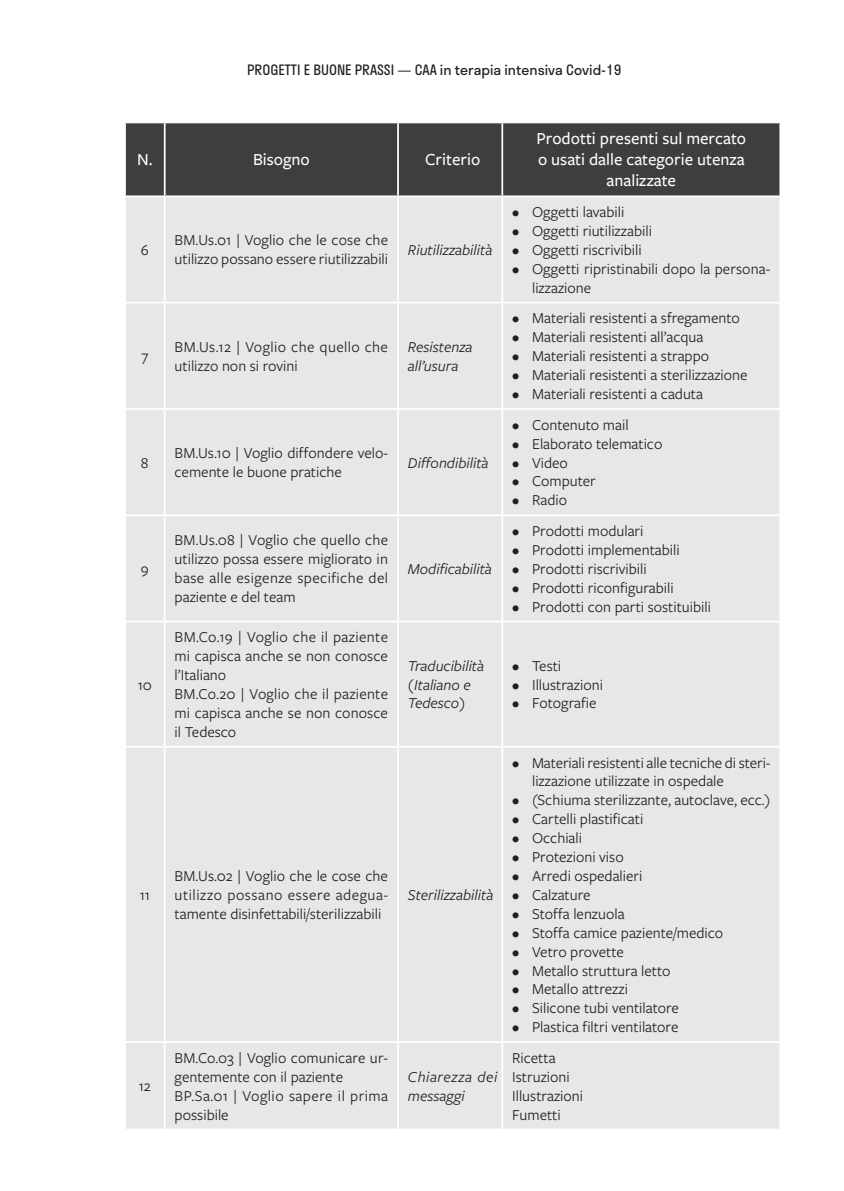
<style>
.page{position:relative;width:844px;height:1191px;background:#fff}
.page>*{position:absolute;margin:0;border:0;box-sizing:border-box;transform-origin:0 0}
.t1{font:500 17.5px/21px "Freight Sans Pro";color:#fff;text-align:center}
.t2{font:15.75px/18.9px "Freight Sans Pro";color:#231f20}
.t3{font:italic 15.75px/18.9px "Freight Sans Pro";color:#231f20}
.t4{font:italic 15.75px/18.9px "Freight Sans Pro";letter-spacing:.035em;color:#231f20}
.t5{font:14px "Stratos";color:#231f20}
</style>
<div class="page">
<div style="left:126px;top:123px;width:653px;height:72px;background:#3e3e3f"></div>
<div style="left:126px;top:197px;width:653px;height:931px;background:#e6e7e9"></div>
<hr style="left:164px;top:123px;width:1px;height:72px;background:#fff">
<hr style="left:397px;top:123px;width:2px;height:72px;background:#fff">
<hr style="left:501px;top:123px;width:2px;height:72px;background:#fff">
<hr style="left:164px;top:197px;width:1px;height:105px;background:#fff">
<hr style="left:397px;top:197px;width:2px;height:105px;background:#fff">
<hr style="left:501px;top:197px;width:2px;height:105px;background:#fff">
<hr style="left:124px;top:302px;width:41px;height:1px;background:#fff">
<hr style="left:165px;top:302px;width:233px;height:1px;background:#fff">
<hr style="left:164px;top:303px;width:1px;height:105px;background:#fff">
<hr style="left:398px;top:302px;width:104px;height:1px;background:#fff">
<hr style="left:397px;top:303px;width:2px;height:105px;background:#fff">
<hr style="left:502px;top:302px;width:279px;height:1px;background:#fff">
<hr style="left:501px;top:303px;width:2px;height:105px;background:#fff">
<hr style="left:124px;top:408px;width:41px;height:2px;background:#fff">
<hr style="left:165px;top:408px;width:233px;height:2px;background:#fff">
<hr style="left:164px;top:410px;width:1px;height:104px;background:#fff">
<hr style="left:398px;top:408px;width:104px;height:2px;background:#fff">
<hr style="left:397px;top:410px;width:2px;height:104px;background:#fff">
<hr style="left:502px;top:408px;width:279px;height:2px;background:#fff">
<hr style="left:501px;top:410px;width:2px;height:104px;background:#fff">
<hr style="left:124px;top:514px;width:41px;height:2px;background:#fff">
<hr style="left:165px;top:514px;width:233px;height:2px;background:#fff">
<hr style="left:164px;top:516px;width:1px;height:104px;background:#fff">
<hr style="left:398px;top:514px;width:104px;height:2px;background:#fff">
<hr style="left:397px;top:516px;width:2px;height:104px;background:#fff">
<hr style="left:502px;top:514px;width:279px;height:2px;background:#fff">
<hr style="left:501px;top:516px;width:2px;height:104px;background:#fff">
<hr style="left:124px;top:620px;width:41px;height:2px;background:#fff">
<hr style="left:165px;top:620px;width:233px;height:2px;background:#fff">
<hr style="left:164px;top:622px;width:1px;height:124px;background:#fff">
<hr style="left:398px;top:620px;width:104px;height:2px;background:#fff">
<hr style="left:397px;top:622px;width:2px;height:124px;background:#fff">
<hr style="left:502px;top:620px;width:279px;height:2px;background:#fff">
<hr style="left:501px;top:622px;width:2px;height:124px;background:#fff">
<hr style="left:124px;top:746px;width:41px;height:1px;background:#fff">
<hr style="left:165px;top:746px;width:233px;height:1px;background:#fff">
<hr style="left:164px;top:747px;width:1px;height:294px;background:#fff">
<hr style="left:398px;top:746px;width:104px;height:1px;background:#fff">
<hr style="left:397px;top:747px;width:2px;height:294px;background:#fff">
<hr style="left:502px;top:746px;width:279px;height:1px;background:#fff">
<hr style="left:501px;top:747px;width:2px;height:294px;background:#fff">
<hr style="left:124px;top:1041px;width:41px;height:2px;background:#fff">
<hr style="left:165px;top:1041px;width:233px;height:2px;background:#fff">
<hr style="left:164px;top:1043px;width:1px;height:85px;background:#fff">
<hr style="left:398px;top:1041px;width:104px;height:2px;background:#fff">
<hr style="left:397px;top:1043px;width:2px;height:85px;background:#fff">
<hr style="left:502px;top:1041px;width:279px;height:2px;background:#fff">
<hr style="left:501px;top:1043px;width:2px;height:85px;background:#fff">
<p class="t5" style="left:247px;top:58px;width:376px">PROGETTI E BUONE PRASSI — CAA in terapia intensiva Covid-19</p>
<p class="t1" style="left:137px;top:148px;width:17px">N.</p>
<p class="t1" style="left:253px;top:148px;width:58px">Bisogno</p>
<p class="t1" style="left:425px;top:148px;width:57px">Criterio</p>
<p class="t2" style="left:141px;top:240px;width:9px">6</p>
<p class="t2" style="left:174px;top:230px;width:215px">BM.Us.01 | Voglio che le cose che utilizzo possano essere riutilizzabili</p>
<p class="t3" style="left:408px;top:240px;width:86px">Riutilizzabilità</p>
<p class="t2" style="left:141px;top:346px;width:8px">7</p>
<p class="t2" style="left:174px;top:336px;width:215px">BM.Us.12 | Voglio che quello che utilizzo non si rovini</p>
<p class="t3" style="left:408px;top:336px;width:66px">Resistenza all’usura</p>
<p class="t2" style="left:141px;top:452px;width:9px">8</p>
<p class="t2" style="left:174px;top:443px;width:215px">BM.Us.10 | Voglio diffondere velo&shy;cemente le buone pratiche</p>
<p class="t3" style="left:408px;top:452px;width:82px">Diffondibilità</p>
<p class="t2" style="left:141px;top:558px;width:9px">9</p>
<p class="t2" style="left:174px;top:530px;width:215px;text-align:justify">BM.Us.08 | Voglio che quello che utilizzo possa essere migliorato in base alle esigenze specifiche del paziente e del team</p>
<p class="t3" style="left:408px;top:558px;width:85px">Modificabilità</p>
<p class="t1" style="left:536px;top:127px;width:211px">Prodotti presenti sul mercato o usati dalle categorie utenza analizzate</p>
<p class="t2" style="left:512px;top:202px;width:114px">• Oggetti lavabili</p>
<p class="t2" style="left:512px;top:221px;width:141px">• Oggetti riutilizzabili</p>
<p class="t2" style="left:512px;top:240px;width:131px">• Oggetti riscrivibili</p>
<p class="t2" style="left:532px;top:258px;width:240px;text-indent:-20px">• Oggetti ripristinabili dopo la persona&shy;lizzazione</p>
<p class="t2" style="left:512px;top:308px;width:229px">• Materiali resistenti a sfregamento</p>
<p class="t2" style="left:512px;top:327px;width:192px">• Materiali resistenti all’acqua</p>
<p class="t2" style="left:512px;top:346px;width:198px">• Materiali resistenti a strappo</p>
<p class="t2" style="left:512px;top:365px;width:237px">• Materiali resistenti a sterilizzazione</p>
<p class="t2" style="left:512px;top:384px;width:192px">• Materiali resistenti a caduta</p>
<p class="t2" style="left:512px;top:414px;width:118px">• Contenuto mail</p>
<p class="t2" style="left:512px;top:433px;width:152px">• Elaborato telematico</p>
<p class="t2" style="left:512px;top:452px;width:57px">• Video</p>
<p class="t2" style="left:512px;top:471px;width:85px">• Computer</p>
<p class="t2" style="left:512px;top:490px;width:56px">• Radio</p>
<p class="t2" style="left:512px;top:521px;width:133px">• Prodotti modulari</p>
<p class="t2" style="left:512px;top:539px;width:169px">• Prodotti implementabili</p>
<p class="t2" style="left:512px;top:558px;width:136px">• Prodotti riscrivibili</p>
<p class="t2" style="left:512px;top:577px;width:163px">• Prodotti riconfigurabili</p>
<p class="t2" style="left:512px;top:596px;width:200px">• Prodotti con parti sostituibili</p>
<p class="t2" style="left:138px;top:674px;width:16px">10</p>
<p class="t2" style="left:140px;top:884px;width:12px">11</p>
<p class="t2" style="left:139px;top:1076px;width:14px">12</p>
<p class="t2" style="left:174px;top:627px;width:215px">BM.Co.19 | Voglio che il paziente mi capisca anche se non conosce l’Italiano<br>BM.Co.20 | Voglio che il paziente mi capisca anche se non conosce il Tedesco</p>
<p class="t2" style="left:174px;top:865px;width:215px;text-align:justify">BM.Us.02 | Voglio che le cose che utilizzo possano essere adegua&shy;tamente disinfettabili/sterilizzabili</p>
<p class="t2" style="left:174px;top:1047px;width:215px">BM.Co.03 | Voglio comunicare ur&shy;gentemente con il paziente<br>BP.Sa.01 | Voglio sapere il prima possibile</p>
<p class="t3" style="left:408px;top:655px;width:78px">Traducibilità (Italiano e<br>Tedesco)</p>
<p class="t2" style="left:512px;top:655px;width:50px">• Testi</p>
<p class="t2" style="left:512px;top:674px;width:92px">• Illustrazioni</p>
<p class="t2" style="left:512px;top:693px;width:86px">• Fotografie</p>
<p class="t3" style="left:408px;top:884px;width:87px">Sterilizzabilità</p>
<p class="t4" style="left:408px;top:1066px;width:91px">Chiarezza dei messaggi</p>
<p class="t2" style="left:532px;top:752px;width:240px;text-indent:-20px">• Materiali resistenti alle tecniche di steri&shy;lizzazione utilizzate in ospedale</p>
<p class="t2" style="left:512px;top:790px;width:259px">• (Schiuma sterilizzante, autoclave, ecc.)</p>
<p class="t2" style="left:512px;top:809px;width:133px">• Cartelli plastificati</p>
<p class="t2" style="left:512px;top:828px;width:71px">• Occhiali</p>
<p class="t2" style="left:512px;top:847px;width:113px">• Protezioni viso</p>
<p class="t2" style="left:512px;top:865px;width:132px">• Arredi ospedalieri</p>
<p class="t2" style="left:512px;top:884px;width:80px">• Calzature</p>
<p class="t2" style="left:512px;top:903px;width:114px">• Stoffa lenzuola</p>
<p class="t2" style="left:512px;top:922px;width:212px">• Stoffa camice paziente/medico</p>
<p class="t2" style="left:512px;top:941px;width:113px">• Vetro provette</p>
<p class="t2" style="left:512px;top:960px;width:160px">• Metallo struttura letto</p>
<p class="t2" style="left:512px;top:979px;width:117px">• Metallo attrezzi</p>
<p class="t2" style="left:512px;top:998px;width:168px">• Silicone tubi ventilatore</p>
<p class="t2" style="left:512px;top:1017px;width:168px">• Plastica filtri ventilatore</p>
<p class="t2" style="left:512px;top:1047px;width:72px">Ricetta<br>Istruzioni<br>Illustrazioni<br>Fumetti</p>
</div>
